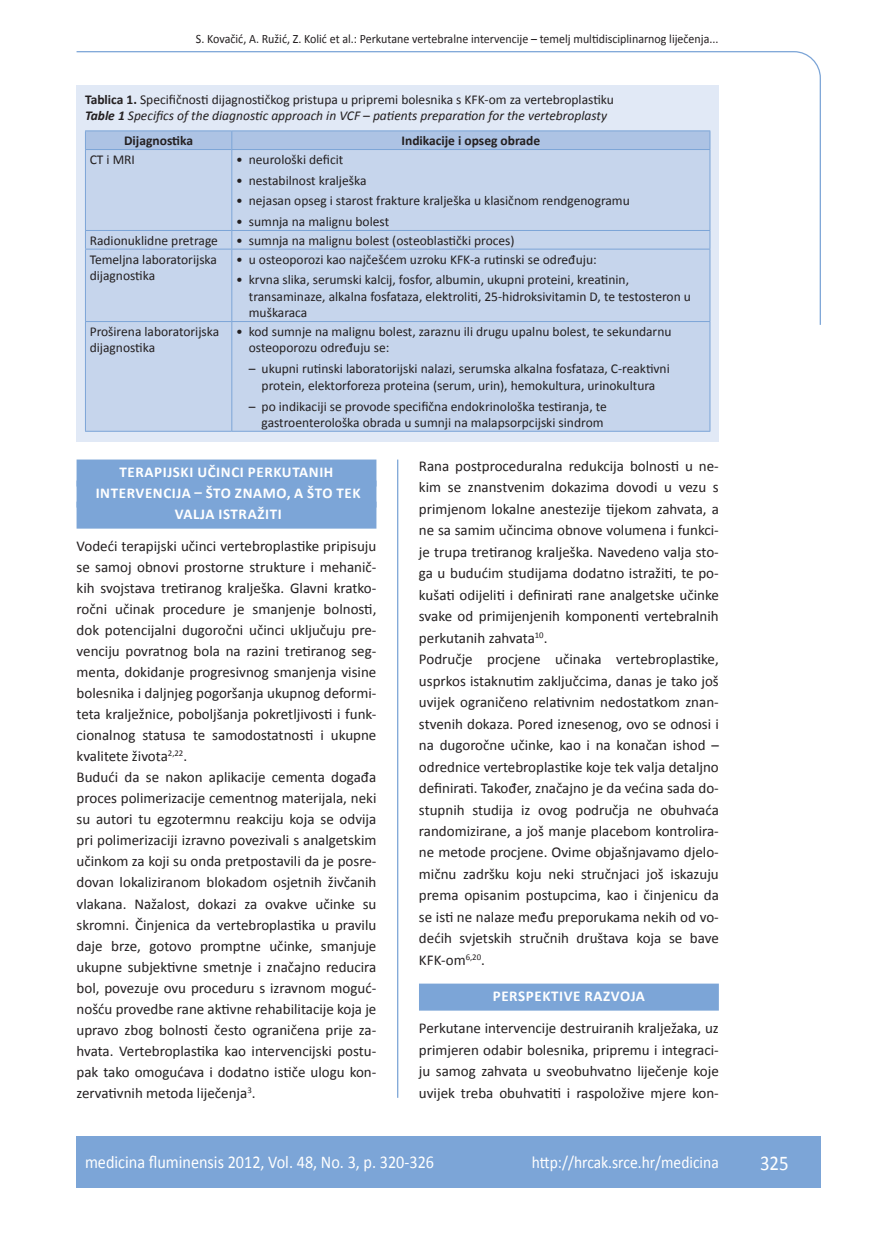
<style>
.page{position:relative;width:872px;height:1234px;background:#fff}
.page>*{position:absolute;margin:0;border:0;box-sizing:border-box;transform-origin:0 0}
.t1{font:21px "Calibri";color:#fff;scale:.9 1}
.t2{font:18px "Calibri";color:#fff;scale:.9 1}
.t3{font:17.25px "Calibri";color:#fff;scale:.9 1}
.osnovni_tekst{font:15px/21px "Calibri";color:#231f20;text-align:justify}
.naslov_ruler{font:700 15px "Calibri";letter-spacing:.04em;color:#fff}
.tablica{font:13.5px/16.5px "Calibri";color:#231f20}
.potpis_slika{font:13.5px/16.5px "Calibri";color:#231f20}
.tablica-2{font:700 13.5px "Calibri";color:#231f20}
.glava{font:12.75px "Calibri";color:#231f20;scale:.94 1}
.s1{font-weight:700}
.s2{font-weight:700;font-style:italic}
.s3{font-style:italic}
</style>
<div class="page">
<svg style="left:76px;top:51px;width:745px;height:275px"></svg>
<hr style="left:397px;top:459px;width:1px;height:638px;background:#7ca5d7">
<div style="left:77px;top:1135px;width:744px;height:51px;background:#7ca5d7"></div>
<div style="left:77px;top:459px;width:299px;height:27px;background:#7ca5d7"></div>
<div style="left:77px;top:480px;width:299px;height:27px;background:#7ca5d7"></div>
<div style="left:77px;top:501px;width:299px;height:27px;background:#7ca5d7"></div>
<div style="left:419px;top:983px;width:300px;height:27px;background:#7ca5d7"></div>
<div style="left:77px;top:85px;width:642px;height:357px;background:#e1e9f6"></div>
<div style="left:86px;top:150px;width:623px;height:281px;background:#c6d5ec"></div>
<hr style="left:85px;top:130px;width:147px;height:1px;background:#7ca5d7">
<hr style="left:232px;top:130px;width:478px;height:1px;background:#7ca5d7">
<div style="left:85px;top:131px;width:625px;height:18px;background:#adc3e4"></div>
<hr style="left:85px;top:149px;width:147px;height:1px;background:#7ca5d7">
<hr style="left:85px;top:150px;width:1px;height:80px;background:#7ca5d7">
<hr style="left:232px;top:149px;width:478px;height:1px;background:#7ca5d7">
<hr style="left:231px;top:150px;width:1px;height:80px;background:#7ca5d7">
<hr style="left:709px;top:150px;width:1px;height:80px;background:#7ca5d7">
<hr style="left:85px;top:230px;width:147px;height:1px;background:#7ca5d7">
<svg style="left:85px;top:231px;width:1px;height:18px"></svg>
<hr style="left:232px;top:230px;width:478px;height:1px;background:#7ca5d7">
<svg style="left:231px;top:231px;width:1px;height:18px"></svg>
<svg style="left:709px;top:231px;width:1px;height:18px"></svg>
<hr style="left:85px;top:249px;width:147px;height:1px;background:#7ca5d7">
<hr style="left:85px;top:249px;width:1px;height:72px;background:#7ca5d7">
<hr style="left:232px;top:249px;width:478px;height:1px;background:#7ca5d7">
<hr style="left:231px;top:249px;width:1px;height:72px;background:#7ca5d7">
<hr style="left:709px;top:249px;width:1px;height:72px;background:#7ca5d7">
<hr style="left:85px;top:321px;width:147px;height:1px;background:#7ca5d7">
<hr style="left:85px;top:322px;width:1px;height:109px;background:#7ca5d7">
<hr style="left:232px;top:321px;width:478px;height:1px;background:#7ca5d7">
<hr style="left:231px;top:322px;width:1px;height:109px;background:#7ca5d7">
<hr style="left:709px;top:322px;width:1px;height:109px;background:#7ca5d7">
<hr style="left:85px;top:431px;width:147px;height:1px;background:#7ca5d7">
<hr style="left:232px;top:431px;width:478px;height:1px;background:#7ca5d7">
<p class="glava" style="left:196px;top:30px;width:557px">S. Kovačić, A. Ružić, Z. Kolić et al.: Perkutane vertebralne intervencije – temelj multidisciplinarnog liječenja...</p>
<p class="potpis_slika" style="left:85px;top:90px;width:530px"><span class="s1">Tablica 1.</span> Specifičnosti dijagnostičkog pristupa u pripremi bolesnika s KFK-om za vertebroplastiku<br><span class="s2">Table 1</span> <span class="s3">Specifics of the diagnostic approach in VCF – patients preparation for the vertebroplasty</span></p>
<p class="tablica-2" style="left:124px;top:132px;width:70px">Dijagnostika</p>
<p class="tablica-2" style="left:401px;top:132px;width:140px">Indikacije i opseg obrade</p>
<p class="tablica" style="left:90px;top:150px;width:47px">CT i MRI</p>
<p class="tablica" style="left:236px;top:150px;width:109px">• neurološki deficit</p>
<p class="tablica" style="left:236px;top:171px;width:132px">• nestabilnost kralješka</p>
<p class="tablica" style="left:236px;top:192px;width:395px">• nejasan opseg i starost frakture kralješka u klasičnom rendgenogramu</p>
<p class="tablica" style="left:236px;top:213px;width:155px">• sumnja na malignu bolest</p>
<p class="tablica" style="left:90px;top:231px;width:130px">Radionuklidne pretrage</p>
<p class="tablica" style="left:236px;top:231px;width:280px">• sumnja na malignu bolest (osteoblastički proces)</p>
<p class="tablica" style="left:90px;top:250px;width:129px">Temeljna laboratorijska dijagnostika</p>
<p class="tablica" style="left:236px;top:250px;width:362px">• u osteoporozi kao najčešćem uzroku KFK-a rutinski se određuju:</p>
<p class="tablica" style="left:249px;top:271px;width:443px;text-indent:-13px">• krvna slika, serumski kalcij, fosfor, albumin, ukupni proteini, kreatinin, transaminaze, alkalna fosfataza, elektroliti, 25-hidroksivitamin D, te testosteron u muškaraca</p>
<p class="tablica" style="left:90px;top:322px;width:131px">Proširena laboratorijska dijagnostika</p>
<p class="tablica" style="left:249px;top:322px;width:424px;text-indent:-13px">• kod sumnje na malignu bolest, zaraznu ili drugu upalnu bolest, te sekundarnu osteoporozu određuju se:</p>
<p class="tablica" style="left:249px;top:360px;width:422px;text-align:center">– ukupni rutinski laboratorijski nalazi, serumska alkalna fosfataza, C-reaktivni protein, elektorforeza proteina (serum, urin), hemokultura, urinokultura</p>
<p class="tablica" style="left:249px;top:397px;width:359px;text-align:right">– po indikaciji se provode specifična endokrinološka testiranja, te gastroenterološka obrada u sumnji na malapsorpcijski sindrom</p>
<p class="naslov_ruler" style="left:120px;top:462px;width:215px">TERAPIJSKI UČINCI PERKUTANIH</p>
<p class="naslov_ruler" style="left:96px;top:483px;width:266px">INTERVENCIJA – ŠTO ZNAMO, A ŠTO TEK</p>
<p class="naslov_ruler" style="left:175px;top:504px;width:108px">VALJA ISTRAŽITI</p>
<p class="osnovni_tekst" style="left:77px;top:534px;width:301px">Vodeći terapijski učinci vertebroplastike pripisuju se samoj obnovi prostorne strukture i mehanič&shy;kih svojstava tretiranog kralješka. Glavni kratko&shy;ročni učinak procedure je smanjenje bolnosti, dok potencijalni dugoročni učinci uključuju pre&shy;venciju povratnog bola na razini tretiranog seg&shy;menta, dokidanje progresivnog smanjenja visine bolesnika i daljnjeg pogoršanja ukupnog deformi&shy;teta kralježnice, poboljšanja pokretljivosti i funk&shy;cionalnog statusa te samodostatnosti i ukupne kvalitete života<sup>2,22</sup>.</p>
<p class="osnovni_tekst" style="left:77px;top:766px;width:301px">Budući da se nakon aplikacije cementa događa proces polimerizacije cementnog materijala, neki su autori tu egzotermnu reakciju koja se odvija pri polimerizaciji izravno povezivali s analgetskim učinkom za koji su onda pretpostavili da je posre&shy;dovan lokaliziranom blokadom osjetnih živčanih vlakana. Nažalost, dokazi za ovakve učinke su skromni. Činjenica da vertebroplastika u pravilu daje brze, gotovo promptne učinke, smanjuje ukupne subjektivne smetnje i značajno reducira bol, povezuje ovu proceduru s izravnom moguć&shy;nošću provedbe rane aktivne rehabilitacije koja je upravo zbog bolnosti često ograničena prije za&shy;hvata. Vertebroplastika kao intervencijski postu&shy;pak tako omogućava i dodatno ističe ulogu kon&shy;zervativnih metoda liječenja<sup>3</sup>.</p>
<p class="osnovni_tekst" style="left:419px;top:454px;width:301px;line-height:21.5px">Rana postproceduralna redukcija bolnosti u ne&shy;kim se znanstvenim dokazima dovodi u vezu s primjenom lokalne anestezije tijekom zahvata, a ne sa samim učincima obnove volumena i funkci&shy;je trupa tretiranog kralješka. Navedeno valja sto&shy;ga u budućim studijama dodatno istražiti, te po&shy;kušati odijeliti i definirati rane analgetske učinke svake od primijenjenih komponenti vertebralnih perkutanih zahvata<sup>10</sup>.</p>
<p class="osnovni_tekst" style="left:419px;top:647px;width:301px;line-height:21.5px">Područje procjene učinaka vertebroplastike, usprkos istaknutim zaključcima, danas je tako još uvijek ograničeno relativnim nedostatkom znan&shy;stvenih dokaza. Pored iznesenog, ovo se odnosi i na dugoročne učinke, kao i na konačan ishod – odrednice vertebroplastike koje tek valja detaljno definirati. Također, značajno je da većina sada do&shy;stupnih studija iz ovog područja ne obuhvaća randomizirane, a još manje placebom kontrolira&shy;ne metode procjene. Ovime objašnjavamo djelo&shy;mičnu zadršku koju neki stručnjaci još iskazuju prema opisanim postupcima, kao i činjenicu da se isti ne nalaze među preporukama nekih od vo&shy;dećih svjetskih stručnih društava koja se bave KFK-om<sup>6,20</sup>.</p>
<p class="naslov_ruler" style="left:493px;top:986px;width:154px">PERSPEKTIVE RAZVOJA</p>
<p class="osnovni_tekst" style="left:419px;top:1016px;width:301px;line-height:21.5px">Perkutane intervencije destruiranih kralježaka, uz primjeren odabir bolesnika, pripremu i integraci&shy;ju samog zahvata u sveobuhvatno liječenje koje uvijek treba obuhvatiti i raspoložive mjere kon-</p>
<p class="t2" style="left:85px;top:1150px;width:389px">medicina fluminensis 2012, Vol. 48, No. 3, p. 320-326</p>
<p class="t3" style="left:532px;top:1151px;width:209px">http://hrcak.srce.hr/medicina</p>
<p class="t1" style="left:760px;top:1149px;width:33px">325</p>
</div>
